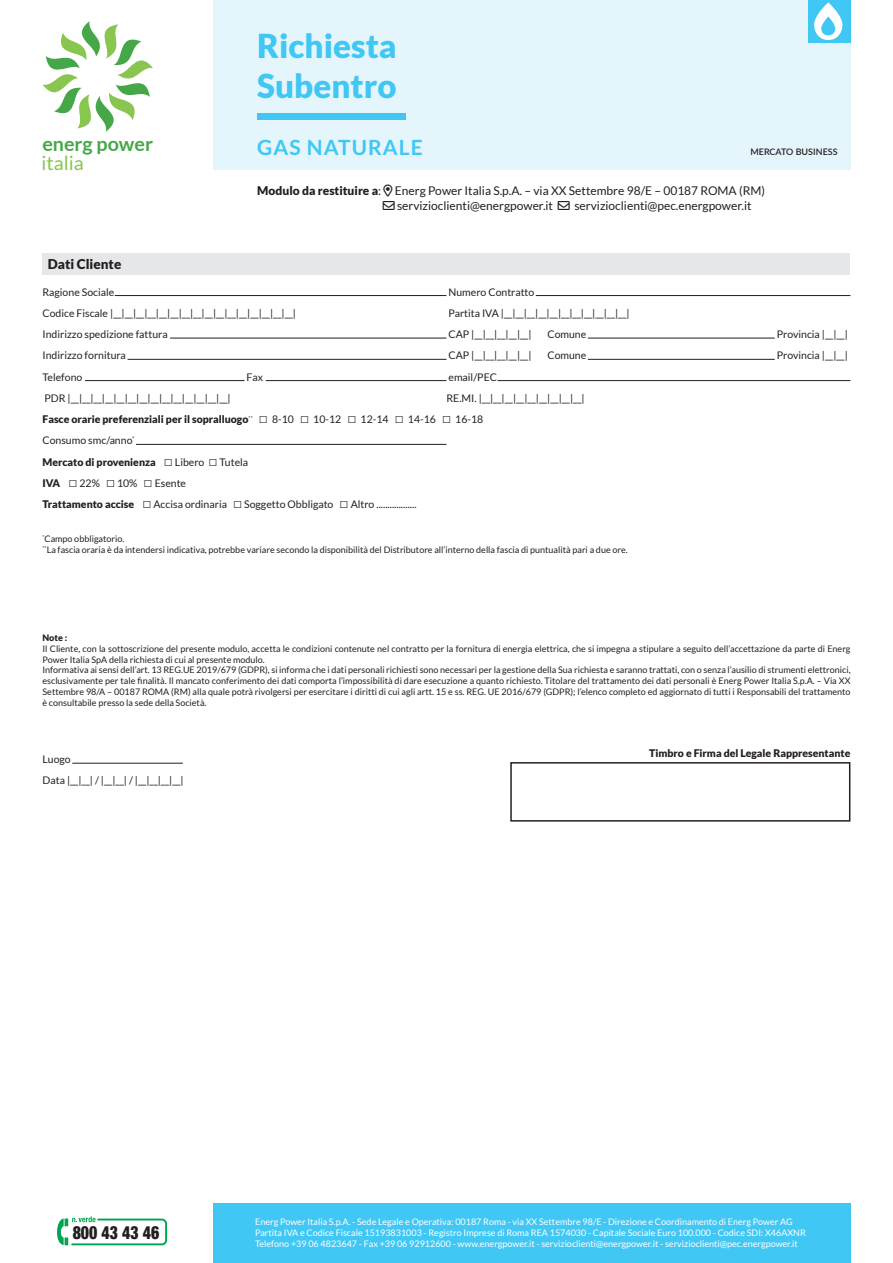
<style>
.page{position:relative;width:893px;height:1263px;background:#fff}
.page>*{position:absolute;margin:0;border:0;box-sizing:border-box;transform-origin:0 0}
.t1{font:900 33px/39.6px "Lato";color:#40c7f4}
.t2{font:700 21px "Lato";letter-spacing:.05em;color:#40c7f4}
.t3{font:700 19.5px "Lato";color:#45a748}
.t4{font:19.5px "Lato";color:#89c650}
.t5{font:900 condensed 18.3px "Helvetica Neue LT Std";color:#231f20;scale:.87 1}
.t6{font:900 13.5px "Lato";color:#231f20}
.t7{font:12px "Lato";color:#231f20}
.t8{font:10.5px/21.3px "Lato";color:#231f20}
.t9{font:900 10.5px "Lato";color:#231f20}
.t10{font:9px/10.8px "Lato";color:#231f20}
.t11{font:9px/10.8px "Lato";color:#fff}
.t12{font:600 9px "Lato";color:#231f20}
.t13{font:900 9px "Lato";color:#231f20}
.s1{font-weight:900}
.s2{font-family:"Arial";font-size:15px}
</style>
<div class="page">
<div style="left:213px;top:1203px;width:637px;height:60px;background:#40c7f4"></div>
<div style="left:213px;top:0;width:637px;height:170px;background:#e5f5fc"></div>
<div style="left:257px;top:114px;width:149px;height:6px;background:#40c7f4"></div>
<svg style="left:57px;top:1216px;width:111px;height:30px"></svg>
<div style="left:808px;top:0;width:42px;height:43px;background:#40c7f4"></div>
<svg style="left:814px;top:3px;width:28px;height:37px"></svg>
<div style="left:43px;top:253px;width:807px;height:21px;background:#e6e7e9"></div>
<hr style="left:115px;top:295px;width:331px;height:1px;background:#231f20">
<hr style="left:536px;top:295px;width:314px;height:1px;background:#231f20">
<hr style="left:170px;top:338px;width:276px;height:1px;background:#231f20">
<hr style="left:588px;top:338px;width:187px;height:1px;background:#231f20">
<hr style="left:128px;top:359px;width:318px;height:1px;background:#231f20">
<hr style="left:588px;top:359px;width:187px;height:1px;background:#231f20">
<hr style="left:85px;top:380px;width:159px;height:1px;background:#231f20">
<hr style="left:266px;top:380px;width:180px;height:1px;background:#231f20">
<hr style="left:497px;top:380px;width:353px;height:1px;background:#231f20">
<hr style="left:136px;top:444px;width:310px;height:1px;background:#231f20">
<hr style="left:72px;top:763px;width:111px;height:1px;background:#231f20">
<svg style="left:510px;top:762px;width:341px;height:60px"></svg>
<svg style="left:43px;top:21px;width:110px;height:111px"></svg>
<h3 class="t3" style="left:42px;top:132px;width:112px">energ power</h3>
<h3 class="t4" style="left:41px;top:152px;width:44px">italia</h3>
<h1 class="t1" style="left:257px;top:26px;width:141px">Richiesta<br>Subentro</h1>
<h2 class="t2" style="left:257px;top:135px;width:167px">GAS NATURALE</h2>
<p class="t12" style="left:750px;top:145px;width:89px">MERCATO BUSINESS</p>
<h3 class="t7" style="left:257px;top:184px;width:509px"><span class="s1">Modulo da restituire a</span>: Energ Power Italia S.p.A. – via XX Settembre 98/E – 00187 ROMA (RM)</h3>
<h3 class="t7" style="left:383px;top:199px;width:370px">→ servizioclienti@energpower.it → servizioclienti@pec.energpower.it</h3>
<h3 class="t6" style="left:48px;top:256px;width:75px">Dati Cliente</h3>
<p class="t8" style="left:43px;top:281px;width:73px">Ragione Sociale</p>
<p class="t8" style="left:448px;top:281px;width:87px">Numero Contratto</p>
<p class="t8" style="left:43px;top:302px;width:255px">Codice Fiscale |__|__|__|__|__|__|__|__|__|__|__|__|__|__|__|__|</p>
<p class="t8" style="left:448px;top:302px;width:183px">Partita IVA |__|__|__|__|__|__|__|__|__|__|__|</p>
<p class="t8" style="left:43px;top:324px;width:127px">Indirizzo spedizione fattura</p>
<p class="t8" style="left:448px;top:324px;width:85px">CAP |__|__|__|__|__|</p>
<p class="t8" style="left:547px;top:324px;width:40px">Comune</p>
<p class="t8" style="left:777px;top:324px;width:73px">Provincia |__|__|</p>
<p class="t8" style="left:43px;top:345px;width:85px">Indirizzo fornitura</p>
<p class="t8" style="left:448px;top:345px;width:85px">CAP |__|__|__|__|__|</p>
<p class="t8" style="left:547px;top:345px;width:40px">Comune</p>
<p class="t8" style="left:777px;top:345px;width:73px">Provincia |__|__|</p>
<p class="t8" style="left:43px;top:366px;width:41px">Telefono</p>
<p class="t8" style="left:247px;top:366px;width:18px">Fax</p>
<p class="t8" style="left:448px;top:366px;width:50px">email/PEC</p>
<p class="t8" style="left:45px;top:387px;width:188px">PDR |__|__|__|__|__|__|__|__|__|__|__|__|__|__|</p>
<p class="t8" style="left:43px;top:387px;width:544px;text-indent:404px">RE.MI. |__|__|__|__|__|__|__|__|__| <span class="s1">Fasce orarie preferenziali per il sopralluogo</span><sup>**</sup> <span class="s2">□</span> 8-10 <span class="s2">□</span> 10-12 <span class="s2">□</span> 12-14 <span class="s2">□</span> 14-16 <span class="s2">□</span> 16-18<br>Consumo smc/anno<sup>*<br></sup><span class="s1">Mercato di provenienza</span> <span class="s2">□</span> Libero <span class="s2">□</span> Tutela<br><span class="s1">IVA</span> <span class="s2">□</span> 22% <span class="s2">□</span> 10% <span class="s2">□</span> Esente<br><span class="s1">Trattamento accise</span> <span class="s2">□</span> Accisa ordinaria <span class="s2">□</span> Soggetto Obbligato <span class="s2">□</span> Altro ..................</p>
<p class="t10" style="left:43px;top:533px;width:587px"><sup>*</sup>Campo obbligatorio.<br><sup>**</sup>La fascia oraria è da intendersi indicativa, potrebbe variare secondo la disponibilità del Distributore all’interno della fascia di puntualità pari a due ore.</p>
<p class="t13" style="left:43px;top:632px;width:26px">Note :</p>
<p class="t10" style="left:43px;top:643px;width:809px">Il Cliente, con la sottoscrizione del presente modulo, accetta le condizioni contenute nel contratto per la fornitura di energia elettrica, che si impegna a stipulare a seguito dell’accettazione da parte di Energ Power Italia SpA della richiesta di cui al presente modulo.<br>Informativa ai sensi dell’art. 13 REG.UE 2019/679 (GDPR), si informa che i dati personali richiesti sono necessari per la gestione della Sua richiesta e saranno trattati, con o senza l’ausilio di strumenti elettronici, esclusivamente per tale finalità. Il mancato conferimento dei dati comporta l’impossibilità di dare esecuzione a quanto richiesto. Titolare del trattamento dei dati personali è Energ Power Italia S.p.A. – Via XX Settembre 98/A – 00187 ROMA (RM) alla quale potrà rivolgersi per esercitare i diritti di cui agli artt. 15 e ss. REG. UE 2016/679 (GDPR); l’elenco completo ed aggiornato di tutti i Responsabili del trattamento è consultabile presso la sede della Società.</p>
<p class="t8" style="left:43px;top:749px;width:143px">Luogo<br>Data |__|__| / |__|__| / |__|__|__|__|</p>
<p class="t9" style="left:649px;top:747px;width:203px">Timbro e Firma del Legale Rappresentante</p>
<h3 class="t5" style="left:73px;top:1221px;width:101px">800 43 43 46</h3>
<p class="t11" style="left:255px;top:1216px;width:552px">Energ Power Italia S.p.A. - Sede Legale e Operativa: 00187 Roma - via XX Settembre 98/E - Direzione e Coordinamento di Energ Power AG<br>Partita IVA e Codice Fiscale 15193831003 - Registro Imprese di Roma REA 1574030 - Capitale Sociale Euro 100.000 - Codice SDI: X46AXNR<br>Telefono +39 06 4823647 - Fax +39 06 92912600 - www.energpower.it - servizioclienti@energpower.it - servizioclienti@pec.energpower.it</p>
</div>
